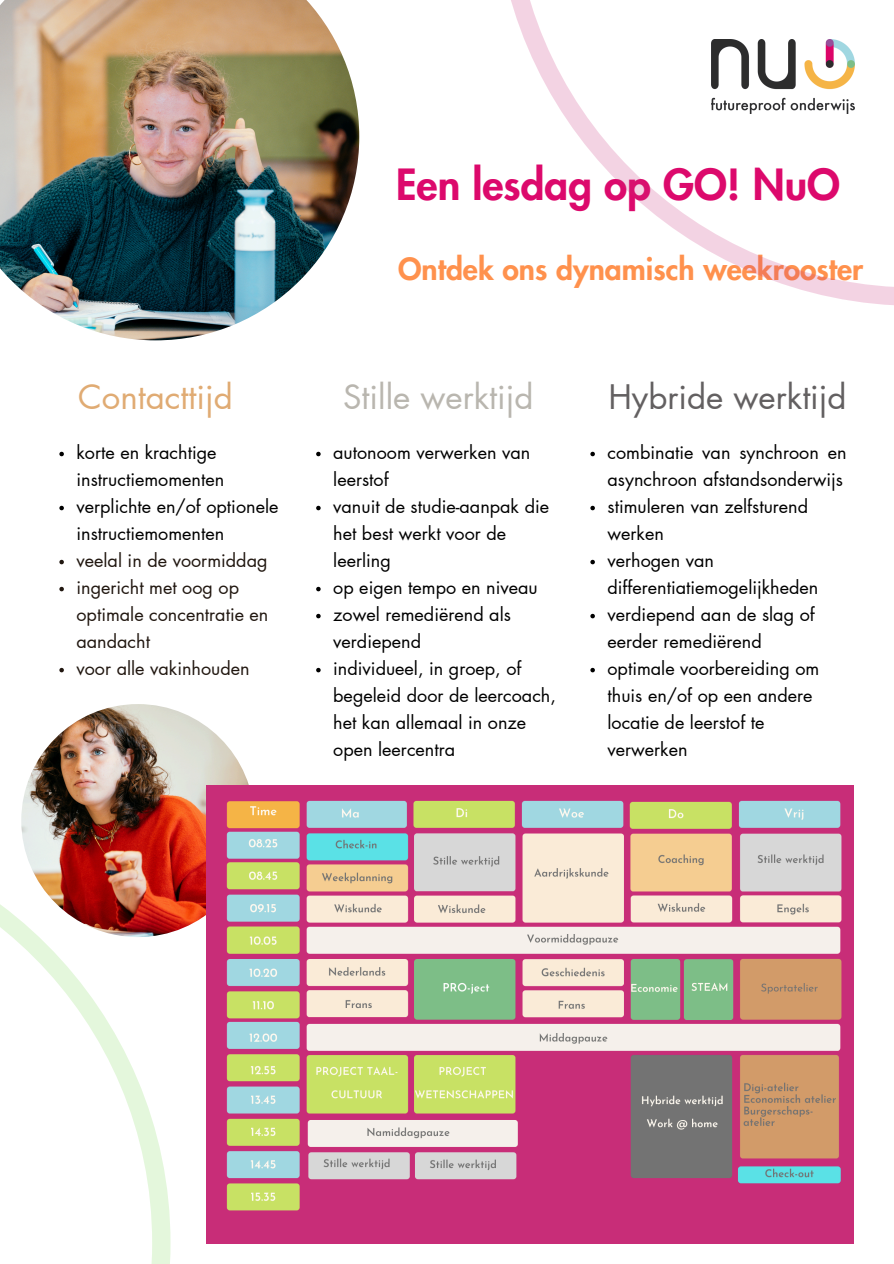
<style>
.page{position:relative;width:894px;height:1264px;background:#fff}
.page>*{position:absolute;margin:0;border:0;box-sizing:border-box;transform-origin:0 0}
.t1{font:800 42px "Futura LT Pro";color:#dc096c}
.t2{font:33px "Futura LT Pro";color:#636061}
.t3{font:33px "Futura LT Pro";color:#b9b6af}
.t4{font:33px "Futura LT Pro";color:#e0ab73}
.t5{font:800 30px "Futura LT Pro";color:#ff914d}
.t6{font:18px/27px "Futura LT Pro";color:#000}
.t7{font:18px/27px "Futura LT Pro";color:#211710}
</style>
<div class="page">
<img style="left:21px;top:704px;width:233px;height:233px;border-radius:50%">
<img style="left:206px;top:785px;width:647px;height:458px">
<img style="left:0;top:0;width:359px;height:340px">
<svg style="left:59px;top:452px;width:5px;height:4px"></svg>
<svg style="left:59px;top:506px;width:5px;height:4px"></svg>
<svg style="left:59px;top:560px;width:5px;height:4px"></svg>
<svg style="left:59px;top:587px;width:5px;height:4px"></svg>
<svg style="left:59px;top:668px;width:5px;height:4px"></svg>
<svg style="left:316px;top:452px;width:4px;height:4px"></svg>
<svg style="left:316px;top:506px;width:4px;height:4px"></svg>
<svg style="left:316px;top:587px;width:4px;height:4px"></svg>
<svg style="left:316px;top:614px;width:4px;height:4px"></svg>
<svg style="left:316px;top:668px;width:4px;height:4px"></svg>
<svg style="left:590px;top:452px;width:4px;height:4px"></svg>
<svg style="left:590px;top:506px;width:4px;height:4px"></svg>
<svg style="left:590px;top:560px;width:4px;height:4px"></svg>
<svg style="left:590px;top:614px;width:4px;height:4px"></svg>
<svg style="left:590px;top:668px;width:4px;height:4px"></svg>
<svg style="left:0;top:820px;width:170px;height:443px"></svg>
<svg style="left:511px;top:0;width:382px;height:305px"></svg>
<img style="left:711px;top:40px;width:143px;height:74px">
<p class="t1" style="left:396px;top:166px;width:445px">Een lesdag op GO! NuO</p>
<p class="t5" style="left:398px;top:255px;width:466px">Ontdek ons dynamisch weekrooster</p>
<h2 class="t4" style="left:78px;top:382px;width:156px">Contacttijd</h2>
<h3 class="t3" style="left:343px;top:382px;width:192px">Stille werktijd</h3>
<h3 class="t2" style="left:608px;top:382px;width:240px">Hybride werktijd</h3>
<p class="t6" style="left:76px;top:439px;width:149px">korte en krachtige instructiemomenten</p>
<p class="t6" style="left:76px;top:493px;width:203px">verplichte en/of optionele instructiemomenten</p>
<p class="t7" style="left:76px;top:547px;width:192px">veelal in de voormiddag</p>
<p class="t7" style="left:76px;top:574px;width:193px">ingericht met oog op optimale concentratie en aandacht</p>
<p class="t7" style="left:76px;top:655px;width:175px">voor alle vakinhouden</p>
<p class="t6" style="left:333px;top:439px;width:198px">autonoom verwerken van leerstof</p>
<p class="t6" style="left:333px;top:493px;width:217px">vanuit de studie-aanpak die het best werkt voor de leerling</p>
<p class="t6" style="left:333px;top:574px;width:206px">op eigen tempo en niveau</p>
<p class="t6" style="left:333px;top:601px;width:179px">zowel remediërend als verdiepend</p>
<p class="t6" style="left:333px;top:655px;width:224px">individueel, in groep, of begeleid door de leercoach, het kan allemaal in onze open leercentra</p>
<p class="t6" style="left:607px;top:439px;width:240px">combinatie van synchroon en asynchroon afstandsonderwijs</p>
<p class="t6" style="left:607px;top:493px;width:202px">stimuleren van zelfsturend werken</p>
<p class="t6" style="left:607px;top:547px;width:212px">verhogen van differentiatiemogelijkheden</p>
<p class="t6" style="left:607px;top:601px;width:209px">verdiepend aan de slag of eerder remediërend</p>
<p class="t6" style="left:607px;top:655px;width:213px">optimale voorbereiding om thuis en/of op een andere locatie de leerstof te verwerken</p>
</div>
